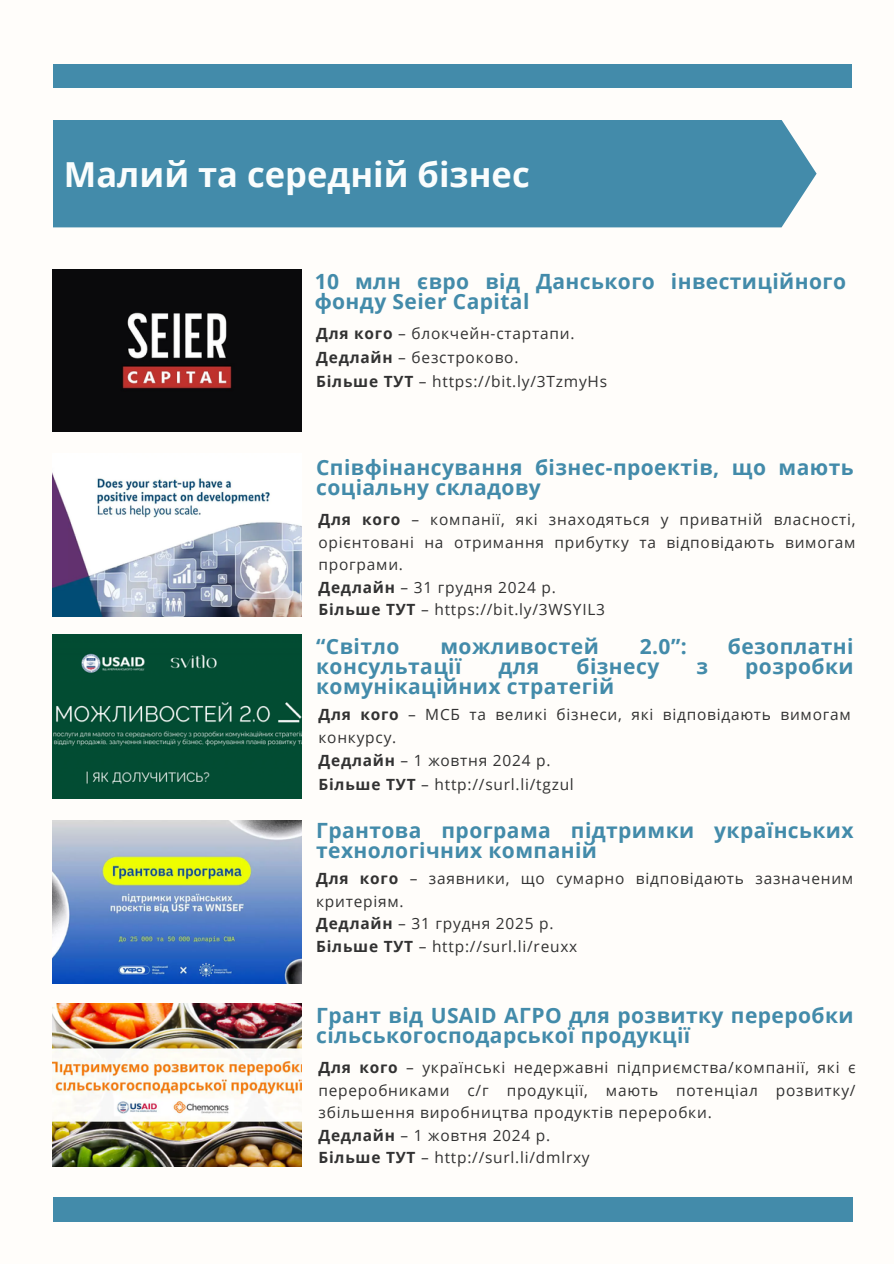
<style>
.page{position:relative;width:894px;height:1264px;background:#fff}
.page>*{position:absolute;margin:0;border:0;box-sizing:border-box;transform-origin:0 0}
.t1{font:700 34.5px "Open Sans";color:#fafdfd}
.t2{font:700 21px/20.2px "Open Sans";letter-spacing:.02em;color:#438baa}
.t3{font:15.45px/22.5px "Open Sans";letter-spacing:.05em;color:#323232}
.s1{font-weight:700}
</style>
<div class="page">
<div style="left:0;top:0;width:893px;height:1263px;background:#fffdfa"></div>
<img style="left:53px;top:270px;width:248px;height:162px">
<div style="left:53px;top:64px;width:797px;height:24px;background:#438baa"></div>
<div style="left:53px;top:1197px;width:799px;height:24px;background:#438baa"></div>
<div style="left:53px;top:120px;width:763px;height:107px;background:#438baa"></div>
<img style="left:53px;top:634px;width:248px;height:164px">
<img style="left:53px;top:474px;width:248px;height:143px">
<img style="left:53px;top:1003px;width:248px;height:163px">
<img style="left:53px;top:820px;width:248px;height:163px">
<p class="t1" style="left:64px;top:150px;width:467px">Малий та середній бізнес</p>
<h1 class="t2" style="left:314px;top:270px;width:532px">10 млн євро від Данського інвестиційного фонду Seier Capital</h1>
<h2 class="t3" style="left:316px;top:322px;width:260px"><span class="s1">Для кого</span> – блокчейн-стартапи.</h2>
<p class="t3" style="left:316px;top:345px;width:204px"><span class="s1">Дедлайн</span> – безстроково.</p>
<p class="t3" style="left:316px;top:369px;width:292px"><span class="s1">Більше ТУТ</span> – https://bit.ly/3TzmyHs</p>
<p class="t2" style="left:316px;top:456px;width:539px">Співфінансування бізнес-проектів, що мають соціальну складову</p>
<h2 class="t3" style="left:318px;top:508px;width:538px;text-align:justify"><span class="s1">Для кого</span> – компанії, які знаходяться у приватній власності, орієнтовані на отримання прибутку та відповідають вимогам програми.</h2>
<p class="t3" style="left:318px;top:575px;width:239px"><span class="s1">Дедлайн</span> – 31 грудня 2024 р.</p>
<p class="t3" style="left:318px;top:598px;width:288px"><span class="s1">Більше ТУТ</span> – https://bit.ly/3WSYIL3</p>
<h2 class="t2" style="left:316px;top:635px;width:85px">“Світло</h2>
<h2 class="t2" style="left:440px;top:635px;width:160px">можливостей</h2>
<h2 class="t2" style="left:639px;top:635px;width:48px">2.0”:</h2>
<h2 class="t2" style="left:727px;top:635px;width:127px">безоплатні</h2>
<h2 class="t2" style="left:316px;top:655px;width:147px">консультації</h2>
<h2 class="t2" style="left:498px;top:655px;width:42px">для</h2>
<h2 class="t2" style="left:576px;top:655px;width:84px">бізнесу</h2>
<h2 class="t2" style="left:696px;top:655px;width:13px">з</h2>
<h2 class="t2" style="left:745px;top:655px;width:110px">розробки</h2>
<h2 class="t2" style="left:316px;top:676px;width:299px">комунікаційних стратегій</h2>
<p class="t3" style="left:318px;top:702px;width:534px"><span class="s1">Для кого</span> – МСБ та великі бізнеси, які відповідають вимогам конкурсу.</p>
<p class="t3" style="left:318px;top:749px;width:233px"><span class="s1">Дедлайн</span> – 1 жовтня 2024 р.</p>
<p class="t3" style="left:318px;top:772px;width:257px"><span class="s1">Більше ТУТ</span> – http://surl.li/tgzul</p>
<p class="t2" style="left:316px;top:820px;width:539px">Грантова програма підтримки українських технологічних компаній</p>
<h2 class="t3" style="left:316px;top:867px;width:538px"><span class="s1">Для кого</span> – заявники, що сумарно відповідають зазначеним критеріям.</h2>
<p class="t3" style="left:316px;top:912px;width:239px"><span class="s1">Дедлайн</span> – 31 грудня 2025 р.</p>
<p class="t3" style="left:316px;top:934px;width:262px"><span class="s1">Більше ТУТ</span> – http://surl.li/reuxx</p>
<p class="t2" style="left:316px;top:1004px;width:539px">Грант від USAID АГРО для розвитку переробки сільськогосподарської продукції</p>
<h2 class="t3" style="left:318px;top:1055px;width:538px;text-align:justify"><span class="s1">Для кого</span> – українські недержавні підприємства/компанії, які є переробниками с/г продукції, мають потенціал розвитку/ збільшення виробництва продуктів переробки.</h2>
<p class="t3" style="left:318px;top:1123px;width:233px"><span class="s1">Дедлайн</span> – 1 жовтня 2024 р.</p>
<p class="t3" style="left:318px;top:1145px;width:273px"><span class="s1">Більше ТУТ</span> – http://surl.li/dmlrxy</p>
</div>
